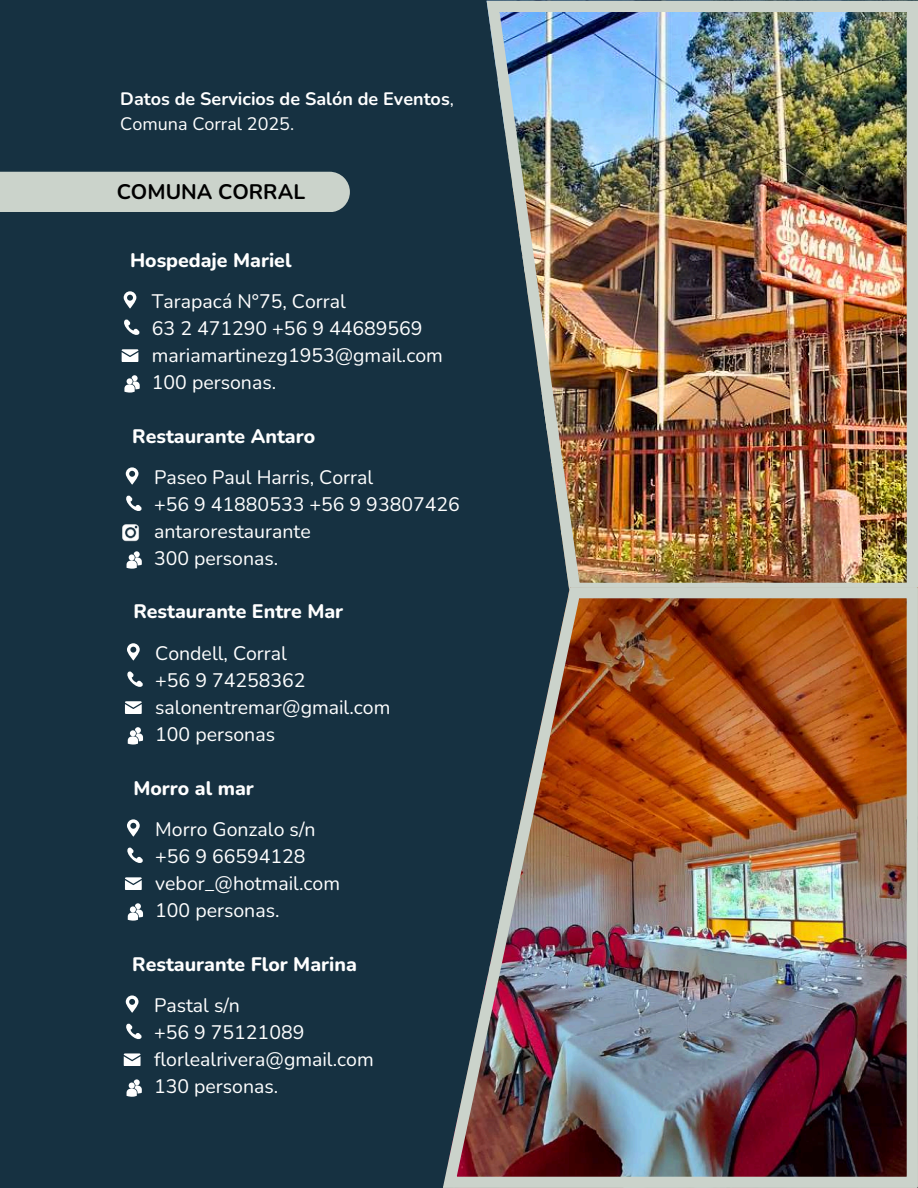
<style>
.page{position:relative;width:918px;height:1188px;background:#163141}
.page>*{position:absolute;margin:0;border:0;box-sizing:border-box;transform-origin:0 0}
.t1{font:700 21px "Nunito";color:#000}
.t2{font:19.5px/27px "Nunito";color:#fff}
.t3{font:800 19.5px "Nunito";color:#fff}
.t4{font:700 18px/24.8px "Nunito";color:#fff}
.s1{font-weight:400}
</style>
<div class="page">
<svg style="left:124px;top:291px;width:12px;height:17px"></svg>
<svg style="left:124px;top:319px;width:15px;height:16px"></svg>
<svg style="left:122px;top:349px;width:16px;height:13px"></svg>
<div style="left:0;top:172px;width:350px;height:40px;background:#cbd3cb"></div>
<svg style="left:124px;top:375px;width:16px;height:17px"></svg>
<svg style="left:126px;top:467px;width:12px;height:17px"></svg>
<svg style="left:126px;top:495px;width:16px;height:16px"></svg>
<svg style="left:127px;top:551px;width:15px;height:17px"></svg>
<img style="left:122px;top:525px;width:17px;height:17px">
<svg style="left:127px;top:643px;width:12px;height:17px"></svg>
<svg style="left:127px;top:671px;width:16px;height:16px"></svg>
<svg style="left:125px;top:701px;width:17px;height:13px"></svg>
<svg style="left:128px;top:727px;width:15px;height:17px"></svg>
<svg style="left:127px;top:819px;width:12px;height:17px"></svg>
<svg style="left:127px;top:847px;width:16px;height:16px"></svg>
<svg style="left:125px;top:877px;width:17px;height:13px"></svg>
<svg style="left:128px;top:903px;width:15px;height:17px"></svg>
<svg style="left:126px;top:995px;width:12px;height:17px"></svg>
<svg style="left:126px;top:1023px;width:16px;height:17px"></svg>
<svg style="left:124px;top:1053px;width:17px;height:13px"></svg>
<svg style="left:127px;top:1079px;width:15px;height:17px"></svg>
<img style="left:487px;top:1px;width:430px;height:586px">
<img style="left:443px;top:587px;width:475px;height:601px">
<p class="t4" style="left:120px;top:87px;width:335px">Datos de Servicios de Salón de Eventos<span class="s1">,<br>Comuna Corral 2025.</span></p>
<p class="t1" style="left:117px;top:178px;width:190px">COMUNA CORRAL</p>
<p class="t3" style="left:130px;top:247px;width:163px">Hospedaje Mariel</p>
<p class="t2" style="left:152px;top:288px;width:293px">Tarapacá N°75, Corral<br>63 2 471290 +56 9 44689569 mariamartinezg1953@gmail.com<br>100 personas.</p>
<p class="t3" style="left:132px;top:423px;width:185px">Restaurante Antaro</p>
<p class="t2" style="left:154px;top:464px;width:307px">Paseo Paul Harris, Corral<br>+56 9 41880533 +56 9 93807426 antarorestaurante<br>300 personas.</p>
<p class="t3" style="left:133px;top:599px;width:212px">Restaurante Entre Mar</p>
<p class="t2" style="left:155px;top:640px;width:237px">Condell, Corral<br>+56 9 74258362 salonentremar@gmail.com<br>100 personas</p>
<p class="t3" style="left:133px;top:775px;width:122px">Morro al mar</p>
<p class="t2" style="left:155px;top:816px;width:186px">Morro Gonzalo s/n +56 9 66594128 vebor_@hotmail.com<br>100 personas.</p>
<p class="t3" style="left:132px;top:951px;width:226px">Restaurante Flor Marina</p>
<p class="t2" style="left:154px;top:992px;width:221px">Pastal s/n<br>+56 9 75121089 florlealrivera@gmail.com<br>130 personas.</p>
</div>
